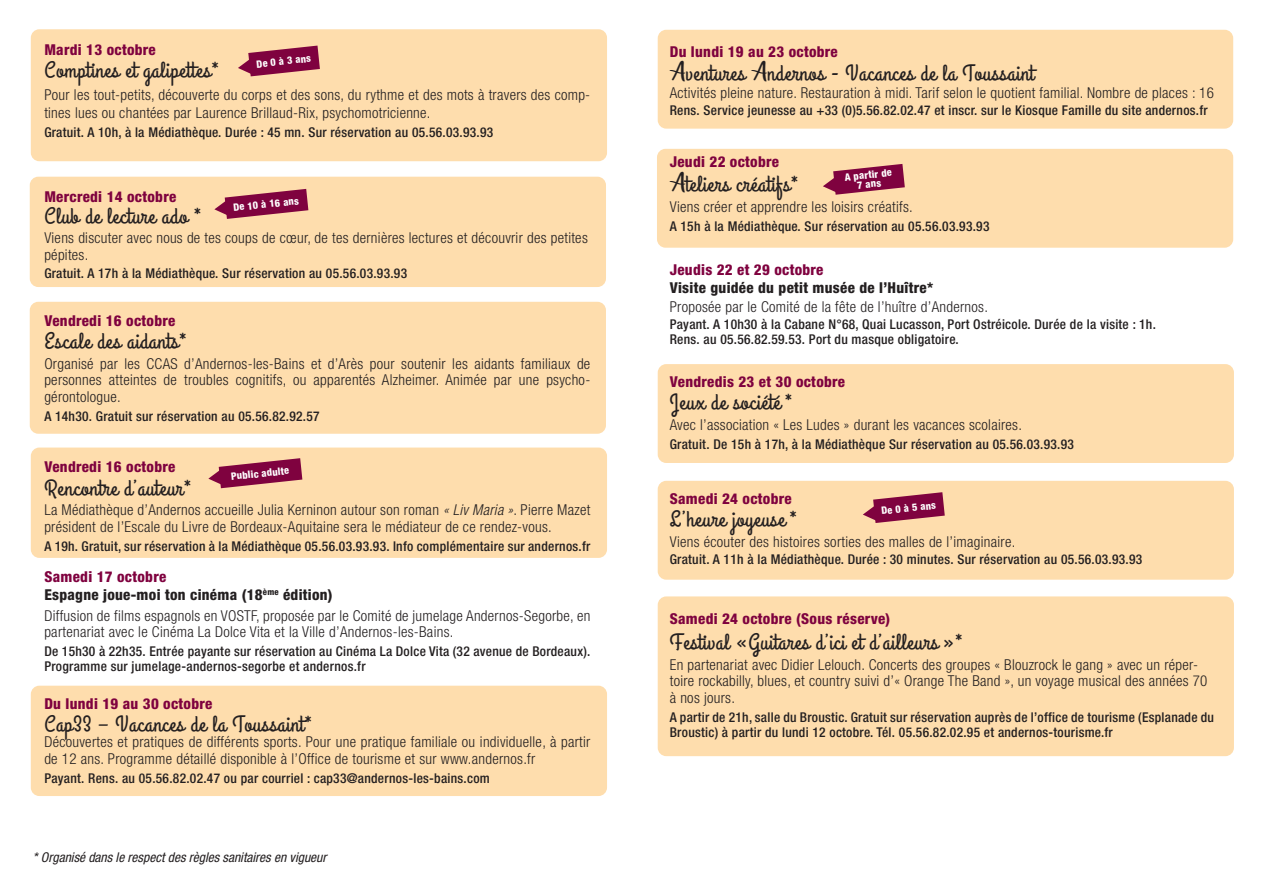
<style>
.page{position:relative;width:1263px;height:893px;background:#fff}
.page>*{position:absolute;margin:0;border:0;box-sizing:border-box;transform-origin:0 0}
.t1{font:22.5px "Grand Hotel";letter-spacing:.03em;color:#231f20}
.t2{font:300 condensed 15px/16.5px "Helvetica Neue LT Std";letter-spacing:.02em;color:#231f20}
.t3{font:800 condensed 15px "Helvetica Neue LT Std";letter-spacing:.02em;color:#7f023f}
.t4{font:800 condensed 15px/18px "Helvetica Neue LT Std";letter-spacing:.02em;color:#231f20}
.t5{font:500 condensed 13.5px/15px "Helvetica Neue LT Std";letter-spacing:.02em;color:#231f20}
.t6{font:italic condensed 13.5px "Helvetica Neue LT Std";color:#231f20}
.t7{font:800 condensed 10.2px/9.1px "Helvetica Neue LT Std";color:#fff;text-align:center}
.s1{font-style:italic}
.s2{color:#7f023f}
.s3{font-family:"Honeymoon Personal Use"}
</style>
<div class="page">
<div style="left:30px;top:177px;width:576px;height:110px;background:#feddad;border-radius:9px"></div>
<div style="left:30px;top:302px;width:576px;height:132px;background:#feddad;border-radius:9px"></div>
<div style="left:31px;top:448px;width:576px;height:110px;background:#feddad;border-radius:9px"></div>
<div style="left:31px;top:686px;width:576px;height:110px;background:#feddad;border-radius:9px"></div>
<div style="left:658px;top:30px;width:575px;height:99px;background:#feddad;border-radius:9px"></div>
<div style="left:657px;top:149px;width:576px;height:99px;background:#feddad;border-radius:9px"></div>
<div style="left:658px;top:364px;width:576px;height:99px;background:#feddad;border-radius:9px"></div>
<div style="left:658px;top:481px;width:576px;height:99px;background:#feddad;border-radius:9px"></div>
<div style="left:658px;top:596px;width:576px;height:160px;background:#feddad;border-radius:9px"></div>
<div style="left:31px;top:29px;width:576px;height:132px;background:#feddad;border-radius:9px"></div>
<svg style="left:238px;top:46px;width:82px;height:30px"></svg>
<svg style="left:863px;top:492px;width:82px;height:31px"></svg>
<svg style="left:214px;top:189px;width:94px;height:30px"></svg>
<svg style="left:208px;top:458px;width:94px;height:30px"></svg>
<svg style="left:823px;top:164px;width:82px;height:31px"></svg>
<p class="t3" style="left:44px;top:41px;width:113px">Mardi 13 octobre</p>
<h1 class="t1" style="left:44px;top:56px;width:176px">Comptines et galipettes*</h1>
<p class="t2" style="left:44px;top:86px;width:547px;line-height:18px">Pour les tout-petits, découverte du corps et des sons, du rythme et des mots à travers des comp&shy;tines lues ou chantées par Laurence Brillaud-Rix, psychomotricienne.</p>
<p class="t5" style="left:44px;top:125px;width:450px">Gratuit. A 10h, à la Médiathèque. Durée : 45 mn. Sur réservation au 05.56.03.93.93</p>
<p class="t7" style="left:256px;top:59px;width:56px;rotate:-6deg">De 0 à 3 ans</p>
<p class="t3" style="left:44px;top:187px;width:133px">Mercredi 14 octobre</p>
<h1 class="t1" style="left:44px;top:201px;width:158px">Club de lecture ado *</h1>
<p class="t2" style="left:44px;top:230px;width:545px">Viens discuter avec nous de tes coups de cœur, de tes dernières lectures et découvrir des petites pépites.</p>
<p class="t5" style="left:44px;top:266px;width:364px">Gratuit. A 17h à la Médiathèque. Sur réservation au 05.56.03.93.93</p>
<p class="t3" style="left:44px;top:311px;width:132px">Vendredi 16 octobre</p>
<h1 class="t1" style="left:44px;top:327px;width:144px">Escale des aidants*</h1>
<p class="t2" style="left:44px;top:355px;width:547px;text-align:justify">Organisé par les CCAS d’Andernos-les-Bains et d’Arès pour soutenir les aidants familiaux de personnes atteintes de troubles cognitifs, ou apparentés Alzheimer. Animée par une psycho&shy;gérontologue.</p>
<p class="t5" style="left:44px;top:408px;width:277px">A 14h30. Gratuit sur réservation au 05.56.82.92.57</p>
<p class="t7" style="left:233px;top:203px;width:67px;rotate:-6deg">De 10 à 16 ans</p>
<p class="t3" style="left:44px;top:458px;width:132px">Vendredi 16 octobre</p>
<h1 class="t1" style="left:44px;top:473px;width:148px">Rencontre d’auteur*</h1>
<p class="t2" style="left:44px;top:502px;width:547px">La Médiathèque d’Andernos accueille Julia Kerninon autour son roman <span class="s1">« Liv Maria »</span>. Pierre Mazet président de l’Escale du Livre de Bordeaux-Aquitaine sera le médiateur de ce rendez-vous.</p>
<p class="t5" style="left:44px;top:539px;width:547px">A 19h. Gratuit, sur réservation à la Médiathèque 05.56.03.93.93. Info complémentaire sur andernos.fr</p>
<p class="t4" style="left:44px;top:567px;width:290px"><span class="s2">Samedi 17 octobre<br></span>Espagne joue-moi ton cinéma (18<sup>ème</sup> édition)</p>
<p class="t2" style="left:44px;top:607px;width:547px">Diffusion de films espagnols en VOSTF, proposée par le Comité de jumelage Andernos-Segorbe, en partenariat avec le Cinéma La Dolce Vita et la Ville d’Andernos-les-Bains.</p>
<p class="t5" style="left:44px;top:644px;width:548px">De 15h30 à 22h35. Entrée payante sur réservation au Cinéma La Dolce Vita (32 avenue de Bordeaux).<br>Programme sur jumelage-andernos-segorbe et andernos.fr</p>
<p class="t3" style="left:44px;top:694px;width:170px">Du lundi 19 au 30 octobre</p>
<h1 class="t1" style="left:44px;top:710px;width:269px">Cap33 – Vacances de la Toussaint*</h1>
<p class="t2" style="left:44px;top:734px;width:547px">Découvertes et pratiques de différents sports. Pour une pratique familiale ou individuelle, à partir de 12 ans. Programme détaillé disponible à l’Office de tourisme et sur www.andernos.fr</p>
<p class="t5" style="left:44px;top:771px;width:447px">Payant. Rens. au 05.56.82.02.47 ou par courriel : cap33@andernos-les-bains.com</p>
<p class="t7" style="left:231px;top:472px;width:60px;rotate:-6deg">Public adulte</p>
<p class="t6" style="left:33px;top:850px;width:295px">* Organisé dans le respect des règles sanitaires en vigueur</p>
<p class="t3" style="left:670px;top:43px;width:170px">Du lundi 19 au 23 octobre</p>
<h1 class="t1" style="left:670px;top:58px;width:366px"><span class="s3">A</span>ventures <span class="s3">A</span>ndernos - Vacances de la Toussaint</h1>
<p class="t2" style="left:670px;top:85px;width:546px">Activités pleine nature. Restauration à midi. Tarif selon le quotient familial. Nombre de places : 16</p>
<p class="t5" style="left:670px;top:103px;width:539px">Rens. Service jeunesse au +33 (0)5.56.82.02.47 et inscr. sur le Kiosque Famille du site andernos.fr</p>
<p class="t3" style="left:670px;top:152px;width:111px">Jeudi 22 octobre</p>
<h1 class="t1" style="left:670px;top:170px;width:130px"><span class="s3">A</span>teliers créatifs*</h1>
<p class="t2" style="left:670px;top:198px;width:245px">Viens créer et apprendre les loisirs créatifs.</p>
<p class="t5" style="left:670px;top:219px;width:321px">A 15h à la Médiathèque. Sur réservation au 05.56.03.93.93</p>
<p class="t3" style="left:670px;top:260px;width:155px">Jeudis 22 et 29 octobre</p>
<p class="t4" style="left:670px;top:278px;width:265px">Visite guidée du petit musée de l’Huître*</p>
<p class="t2" style="left:670px;top:298px;width:320px">Proposée par le Comité de la fête de l’huître d’Andernos.</p>
<p class="t5" style="left:670px;top:316px;width:488px">Payant. A 10h30 à la Cabane N°68, Quai Lucasson, Port Ostréicole. Durée de la visite : 1h.<br>Rens. au 05.56.82.59.53. Port du masque obligatoire.</p>
<p class="t3" style="left:670px;top:373px;width:177px">Vendredis 23 et 30 octobre</p>
<h1 class="t1" style="left:670px;top:388px;width:124px">Jeux de société *</h1>
<p class="t2" style="left:670px;top:416px;width:354px">Avec l’association « Les Ludes » durant les vacances scolaires.</p>
<p class="t5" style="left:670px;top:437px;width:406px">Gratuit. De 15h à 17h, à la Médiathèque Sur réservation au 05.56.03.93.93</p>
<p class="t7" style="left:844px;top:173px;width:49px;rotate:-6deg">A partir de<br>7 ans</p>
<p class="t3" style="left:670px;top:489px;width:123px">Samedi 24 octobre</p>
<h1 class="t1" style="left:670px;top:505px;width:128px">L’heure joyeuse *</h1>
<p class="t2" style="left:670px;top:533px;width:347px">Viens écouter des histoires sorties des malles de l’imaginaire.</p>
<p class="t5" style="left:670px;top:551px;width:474px">Gratuit. A 11h à la Médiathèque. Durée : 30 minutes. Sur réservation au 05.56.03.93.93</p>
<p class="t7" style="left:881px;top:506px;width:56px;rotate:-6deg">De 0 à 5 ans</p>
<p class="t3" style="left:670px;top:610px;width:222px">Samedi 24 octobre (Sous réserve)</p>
<h1 class="t1" style="left:670px;top:628px;width:294px">Festival «Guitares d’ici et d’ailleurs »*</h1>
<p class="t2" style="left:670px;top:656px;width:539px">En partenariat avec Didier Lelouch. Concerts des groupes « Blouzrock le gang » avec un réper&shy;toire rockabilly, blues, et country suivi d’« Orange The Band », un voyage musical des années 70 à nos jours.</p>
<p class="t5" style="left:670px;top:709px;width:546px">A partir de 21h, salle du Broustic. Gratuit sur réservation auprès de l’office de tourisme (Esplanade du<br>Broustic) à partir du lundi 12 octobre. Tél. 05.56.82.02.95 et andernos-tourisme.fr</p>
</div>
